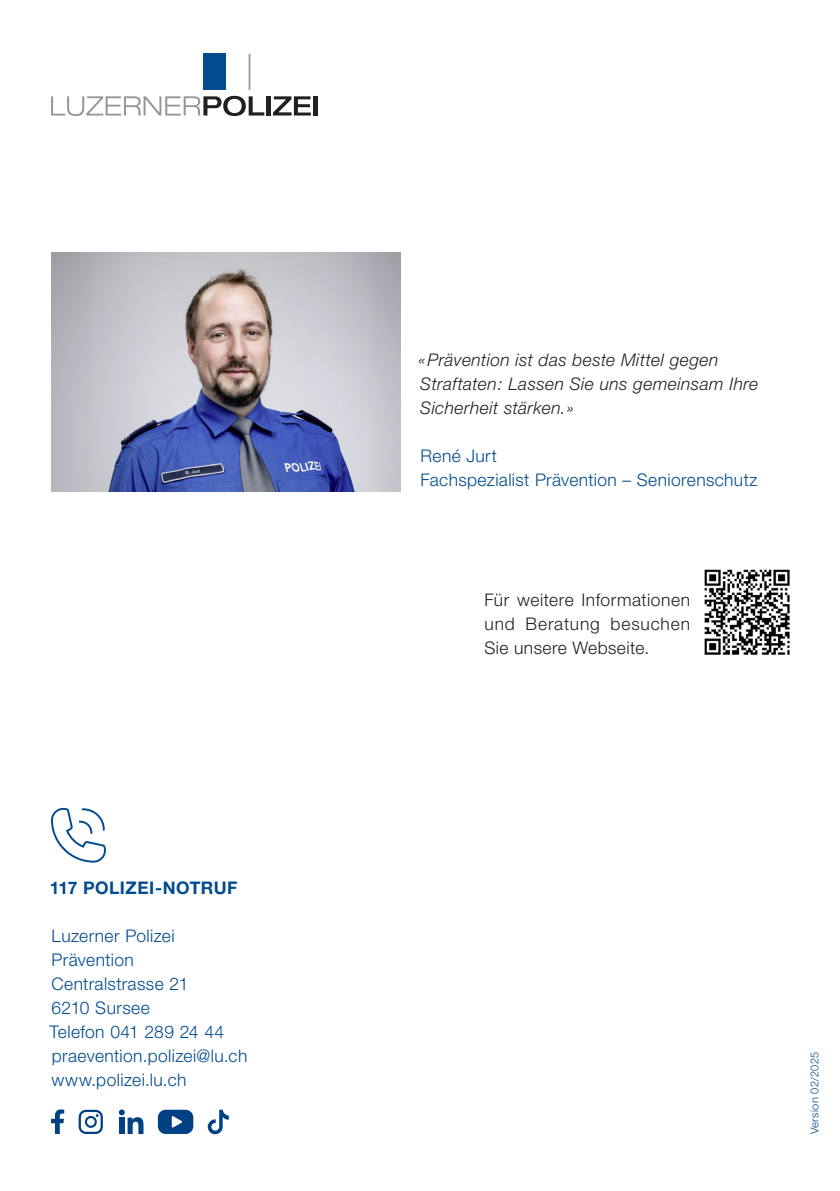
<style>
.page{position:relative;width:840px;height:1191px;background:#fff}
.page>*{position:absolute;margin:0;border:0;box-sizing:border-box;transform-origin:0 0}
.Lauftext_Flattersatz__A5{font:300 17.4px/24px "Helvetica Neue LT Pro";letter-spacing:.02em;color:#014b8e}
.Lauftext_Blocksatz__A5{font:italic 300 17.4px/24px "Helvetica Neue LT Pro";letter-spacing:.025em;color:#231f20}
.Lauftext_Blocksatz__A5-2{font:300 17.4px/24px "Helvetica Neue LT Pro";letter-spacing:.035em;color:#231f20;text-align:justify}
.t1{font:700 17.4px "Helvetica Neue LT Pro";letter-spacing:.025em;color:#014b8e}
.t2{font:300 11px "Helvetica Neue LT Pro";letter-spacing:.035em;color:#014b8e}
</style>
<div class="page">
<svg style="left:51px;top:54px;width:213px;height:62px"></svg>
<hr style="left:266px;top:96px;width:4px;height:19px;background:#231f20">
<svg style="left:273px;top:96px;width:37px;height:19px"></svg>
<hr style="left:313px;top:96px;width:4px;height:19px;background:#231f20">
<div style="left:203px;top:54px;width:23px;height:36px;background:#014b8e"></div>
<svg style="left:51px;top:808px;width:55px;height:54px"></svg>
<svg style="left:79px;top:1109px;width:24px;height:25px"></svg>
<svg style="left:119px;top:1109px;width:24px;height:25px"></svg>
<svg style="left:208px;top:1109px;width:20px;height:25px"></svg>
<svg style="left:51px;top:1109px;width:13px;height:25px"></svg>
<div style="left:158px;top:1109px;width:35px;height:25px;background:#004184;border-radius:8px"></div>
<svg style="left:172px;top:1116px;width:10px;height:11px"></svg>
<img style="left:704px;top:569px;width:84px;height:85px">
<img style="left:51px;top:253px;width:349px;height:238px">
<p class="t1" style="left:50px;top:877px;width:189px">117 POLIZEI-NOTRUF</p>
<p class="Lauftext_Flattersatz__A5" style="left:49px;top:923px;width:199px">Luzerner Polizei<br>Prävention<br>Centralstrasse 21<br>6210 Sursee<br>Telefon 041 289 24 44 praevention.polizei@lu.ch www.polizei.lu.ch</p>
<p class="Lauftext_Blocksatz__A5" style="left:418px;top:347px;width:302px">« Prävention ist das beste Mittel gegen</p>
<p class="Lauftext_Blocksatz__A5" style="left:420px;top:371px;width:339px">Straftaten: Lassen Sie uns gemeinsam Ihre<br>Sicherheit stärken.»</p>
<p class="Lauftext_Flattersatz__A5" style="left:420px;top:443px;width:78px">René Jurt</p>
<p class="Lauftext_Flattersatz__A5" style="left:420px;top:467px;width:338px">Fachspezialist Prävention – Seniorenschutz</p>
<p class="Lauftext_Blocksatz__A5-2" style="left:484px;top:587px;width:207px">Für weitere Informationen und Beratung besuchen Sie unsere Webseite.</p>
<p class="t2" style="left:807px;top:1134px;width:84px;rotate:-90deg">Version 02/2025</p>
</div>
